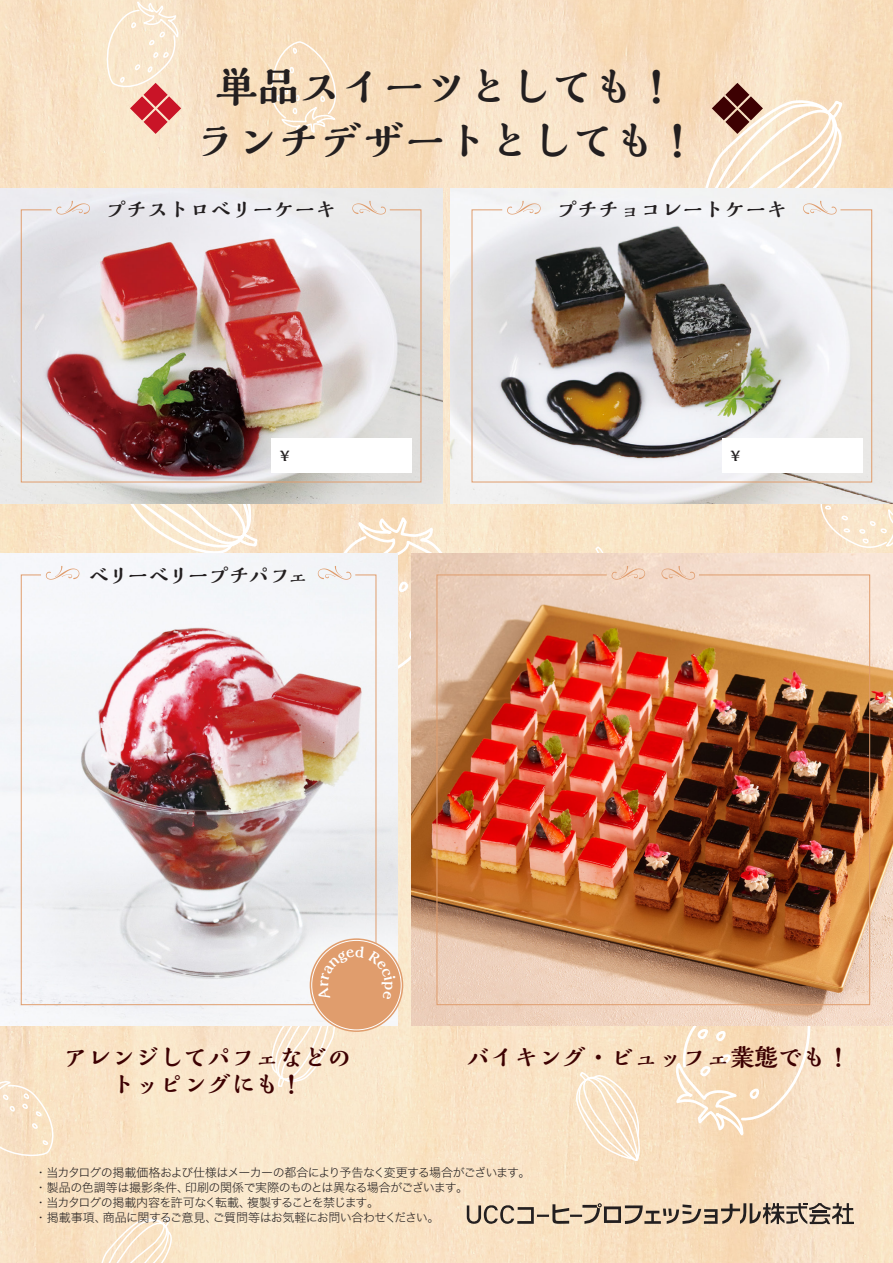
<style>
.page{position:relative;width:893px;height:1263px;background:#fff}
.page>*{position:absolute;margin:0;border:0;box-sizing:border-box;transform-origin:0 0}
.t1{font:800 42px/54px "Kaimin So Std";color:#231f20;text-align:center}
.t2{font:800 24px/27px "Kaimin So Std";color:#3d0102;text-align:center}
.t3{font:800 21px "Kaimin So Std";color:#231f20}
.t4{font:800 21px "Kaimin So Std";letter-spacing:-.06em;color:#231f20}
.t5{font:800 15px "Kaimin So Std";color:#231f20}
.t6{font:12px/15px "Hira Kaku Std W2";letter-spacing:-.045em;color:#231f20}
</style>
<div class="page">
<img style="left:0;top:0;width:893px;height:1263px">
<svg style="left:97px;top:1194px;width:77px;height:69px;background:#f9e6cb"></svg>
<svg style="left:819px;top:503px;width:74px;height:46px;background:#f9e6cd"></svg>
<svg style="left:549px;top:1067px;width:94px;height:98px;background:#f9e4c9"></svg>
<svg style="left:0;top:1078px;width:62px;height:82px;background:#f8e3c7"></svg>
<svg style="left:272px;top:40px;width:66px;height:95px;background:#f8e1c4"></svg>
<svg style="left:98px;top:503px;width:193px;height:51px;background:#f8e7d0"></svg>
<svg style="left:671px;top:1026px;width:146px;height:123px;background:#f8dfc1"></svg>
<svg style="left:467px;top:1203px;width:387px;height:21px;background:#b7a58f"></svg>
<img style="left:0;top:189px;width:442px;height:314px">
<img style="left:21px;top:209px;width:401px;height:274px">
<svg style="left:56px;top:201px;width:34px;height:14px"></svg>
<svg style="left:352px;top:201px;width:34px;height:14px"></svg>
<img style="left:451px;top:189px;width:442px;height:314px">
<img style="left:471px;top:209px;width:401px;height:274px">
<svg style="left:507px;top:201px;width:34px;height:14px"></svg>
<img style="left:0;top:554px;width:397px;height:472px">
<img style="left:21px;top:574px;width:356px;height:431px">
<svg style="left:46px;top:566px;width:33px;height:14px"></svg>
<svg style="left:318px;top:518px;width:133px;height:163px"></svg>
<svg style="left:310px;top:938px;width:93px;height:94px"></svg>
<img style="left:412px;top:554px;width:481px;height:472px">
<img style="left:436px;top:574px;width:434px;height:431px">
<svg style="left:558px;top:547px;width:89px;height:102px;background:#dfb390"></svg>
<svg style="left:661px;top:566px;width:34px;height:14px"></svg>
<svg style="left:101px;top:2px;width:81px;height:132px;background:#f4d1bc"></svg>
<svg style="left:697px;top:54px;width:150px;height:182px"></svg>
<svg style="left:272px;top:945px;width:124px;height:156px"></svg>
<h1 class="t1" style="left:194px;top:57px;width:505px">単品スイーツとしても！ランチデザートとしても！</h1>
<h3 class="t3" style="left:106px;top:195px;width:232px">プチストロベリーケーキ</h3>
<p class="t5" style="left:278px;top:445px;width:16px">￥</p>
<h3 class="t4" style="left:88px;top:560px;width:222px">ベリーベリープチパフェ</h3>
<h3 class="t3" style="left:556px;top:195px;width:232px">プチチョコレートケーキ</h3>
<p class="t5" style="left:728px;top:445px;width:16px">￥</p>
<h2 class="t2" style="left:64px;top:1042px;width:289px">アレンジしてパフェなどのトッピングにも！</h2>
<h2 class="t2" style="left:466px;top:1042px;width:385px">バイキング・ビュッフェ業態でも！</h2>
<p class="t6" style="left:35px;top:1164px;width:497px">・当カタログの掲載価格および仕様はメーカーの都合により予告なく変更する場合がございます。・製品の色調等は撮影条件、印刷の関係で実際のものとは異なる場合がございます。<br>・当カタログの掲載内容を許可なく転載、複製することを禁じます。<br>・掲載事項、商品に関するご意見、ご質問等はお気軽にお問い合わせください。</p>
</div>
